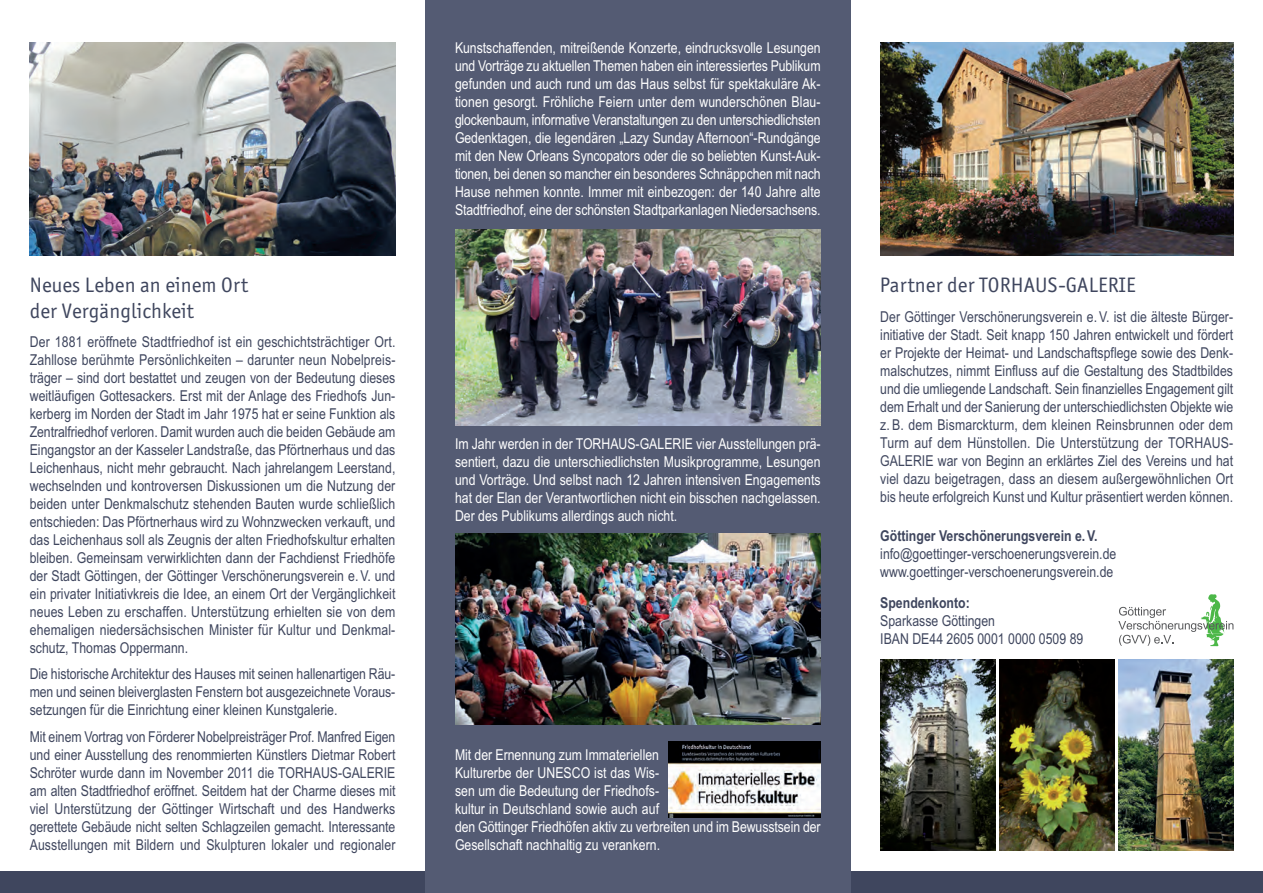
<style>
.page{position:relative;width:1263px;height:893px;background:#fff}
.page>*{position:absolute;margin:0;border:0;box-sizing:border-box;transform-origin:0 0}
.t1{font:21px/25.2px "Officina Sans ITC Pro";letter-spacing:.005em;color:#3f465e}
.t2{font:15px/18px "Arial Narrow";color:#3f465e;text-align:justify}
.t3{font:15px/18px "Arial Narrow";color:#fff;text-align:justify}
.t4{font:700 15px "Arial Narrow";color:#3f465e}
</style>
<div class="page">
<div style="left:0;top:872px;width:1263px;height:21px;background:#3f465e"></div>
<div style="left:425px;top:0;width:425px;height:893px;background:#545b73"></div>
<img style="left:880px;top:659px;width:115px;height:191px">
<img style="left:30px;top:43px;width:365px;height:212px">
<img style="left:999px;top:659px;width:115px;height:191px">
<img style="left:1118px;top:659px;width:115px;height:191px">
<img style="left:455px;top:533px;width:366px;height:192px">
<img style="left:668px;top:741px;width:153px;height:76px">
<img style="left:880px;top:43px;width:353px;height:212px">
<img style="left:455px;top:230px;width:366px;height:195px">
<svg style="left:1118px;top:594px;width:115px;height:52px"></svg>
<p class="t3" style="left:455px;top:41px;width:367px">Kunstschaffenden, mitreißende Konzerte, eindrucksvolle Lesungen und Vorträge zu aktuellen Themen haben ein interessiertes Publikum gefunden und auch rund um das Haus selbst für spektakuläre Ak - tionen gesorgt. Fröhliche Feiern unter dem wunderschönen Blau - glockenbaum, informative Veranstaltungen zu den unterschiedlichsten Gedenktagen, die legendären „Lazy Sunday Afternoon“-Rundgänge mit den New Orleans Syncopators oder die so beliebten Kunst-Auk&shy;tionen, bei denen so mancher ein besonderes Schnäppchen mit nach Hause nehmen konnte. Immer mit einbezogen: der 140 Jahre alte Stadtfriedhof, eine der schönsten Stadtparkanlagen Niedersachsens.</p>
<h1 class="t1" style="left:30px;top:274px;width:220px">Neues Leben an einem Ort der Vergänglichkeit</h1>
<h1 class="t1" style="left:880px;top:274px;width:258px">Partner der TORHAUS-GALERIE</h1>
<p class="t2" style="left:30px;top:334px;width:367px">Der 1881 eröffnete Stadtfriedhof ist ein geschichtsträchtiger Ort.<br>Zahllose berühmte Persönlichkeiten – darunter neun Nobelpreis - träger – sind dort bestattet und zeugen von der Bedeutung dieses weitläufigen Gottesackers. Erst mit der Anlage des Friedhofs Jun&shy;kerberg im Norden der Stadt im Jahr 1975 hat er seine Funktion als Zentralfriedhof verloren. Damit wurden auch die beiden Gebäude am Eingangstor an der Kasseler Landstraße, das Pförtnerhaus und das Leichenhaus, nicht mehr gebraucht. Nach jahrelangem Leerstand, wechselnden und kontroversen Diskussionen um die Nutzung der beiden unter Denkmalschutz stehenden Bauten wurde schließlich entschieden: Das Pförtnerhaus wird zu Wohnzwecken verkauft, und das Leichenhaus soll als Zeugnis der alten Friedhofskultur erhalten bleiben. Gemeinsam verwirklichten dann der Fach dienst Friedhöfe der Stadt Göttingen, der Göttinger Verschönerungsverein e. V. und ein privater Initiativkreis die Idee, an einem Ort der Vergänglichkeit neues Leben zu erschaffen. Unterstützung erhielten sie von dem ehemaligen niedersächsischen Minister für Kultur und Denkmal&shy;schutz, Thomas Oppermann.</p>
<p class="t2" style="left:30px;top:667px;width:367px">Die historische Architektur des Hauses mit seinen hallenartigen Räu&shy;men und seinen bleiverglasten Fenstern bot ausgezeichnete Voraus&shy;setzungen für die Einrichtung einer kleinen Kunstgalerie.</p>
<p class="t2" style="left:30px;top:729px;width:367px">Mit einem Vortrag von Förderer Nobelpreisträger Prof. Manfred Eigen und einer Ausstellung des renommierten Künstlers Dietmar Robert Schröter wurde dann im November 2011 die TORHAUS-GALERIE am alten Stadtfriedhof eröffnet. Seitdem hat der Charme dieses mit viel Unterstützung der Göttinger Wirtschaft und des Handwerks gerettete Gebäude nicht selten Schlagzeilen gemacht. Interessante Aus stellungen mit Bildern und Skulpturen lokaler und regionaler</p>
<p class="t2" style="left:880px;top:309px;width:354px">Der Göttinger Verschönerungsverein e. V. ist die älteste Bürger - initiative der Stadt. Seit knapp 150 Jahren entwickelt und fördert er Projekte der Heimat- und Landschaftspflege sowie des Denk&shy;malschutzes, nimmt Einfluss auf die Gestaltung des Stadtbildes und die umliegende Landschaft. Sein finanzielles Engagement gilt dem Erhalt und der Sanierung der unterschiedlichsten Objekte wie z. B. dem Bismarckturm, dem kleinen Reinsbrunnen oder dem Turm auf dem Hünstollen. Die Unterstützung der TORHAUS-GALERIE war von Beginn an erklärtes Ziel des Vereins und hat viel dazu beigetragen, dass an diesem außergewöhnlichen Ort bis heute erfolgreich Kunst und Kultur präsentiert werden können.</p>
<p class="t4" style="left:880px;top:530px;width:219px">Göttinger Verschönerungsverein e. V.</p>
<p class="t2" style="left:880px;top:546px;width:238px">info@goettinger-verschoenerungsverein.de www.goettinger-verschoenerungsverein.de</p>
<p class="t4" style="left:880px;top:597px;width:91px">Spendenkonto:</p>
<p class="t2" style="left:880px;top:613px;width:205px">Sparkasse Göttingen<br>IBAN DE44 2605 0001 0000 0509 89</p>
<p class="t3" style="left:455px;top:436px;width:367px">Im Jahr werden in der TORHAUS-GALERIE vier Ausstellungen prä&shy;sentiert, dazu die unterschiedlichsten Musikprogramme, Lesungen und Vorträge. Und selbst nach 12 Jahren intensiven Engagements hat der Elan der Verantwortlichen nicht ein bisschen nachgelassen.<br>Der des Publikums allerdings auch nicht.</p>
<p class="t3" style="left:455px;top:747px;width:367px;text-align:left">Mit der Ernennung zum Immateriellen<br>Kulturerbe der UNESCO ist das Wis-<br>sen um die Bedeutung der Friedhofs-<br>kultur in Deutschland sowie auch auf<br>den Göttinger Friedhöfen aktiv zu verbreiten und im Bewusstsein der Gesellschaft nachhaltig zu verankern.</p>
</div>
